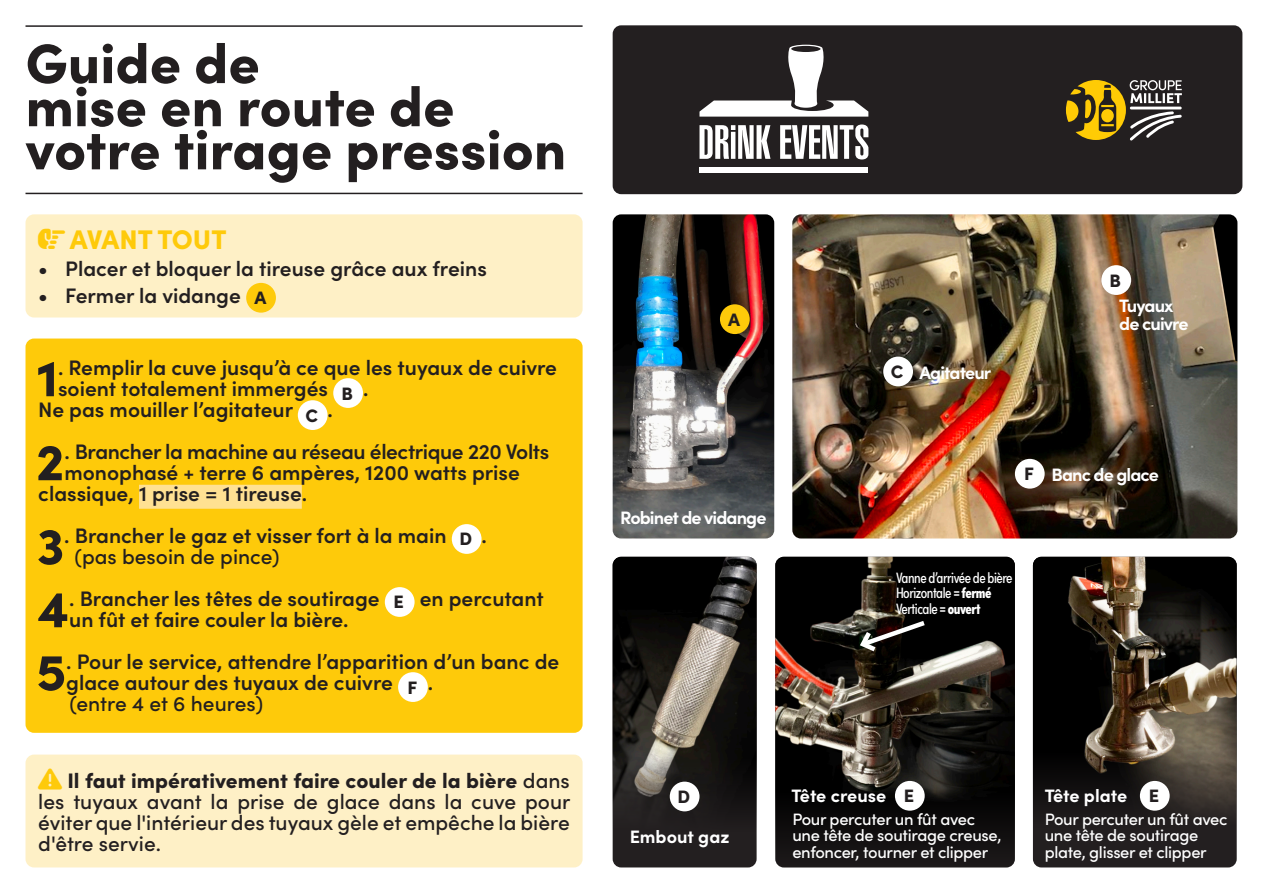
<style>
.page{position:relative;width:1263px;height:893px;background:#fff}
.page>*{position:absolute;margin:0;border:0;box-sizing:border-box;transform-origin:0 0}
.t1{font:900 55.65px/43px "Sofia Pro";color:#231f20}
.t2{font:900 51.45px "Sofia Pro";color:#231f20}
.t3{font:900 27px "Sofia Pro";color:#feca0a}
.t4{font:600 21px/21px "Sofia Pro";color:#231f20}
.t5{font:500 21px/21px "Sofia Pro";color:#231f20;text-align:justify}
.t6{font:600 21px "Sofia Pro";letter-spacing:-.02em;color:#231f20}
.t7{font:700 18px "Sofia Pro";letter-spacing:-.05em;color:#fff}
.t8{font:700 18px "Sofia Pro";letter-spacing:-.005em;color:#fff}
.t9{font:900 18px "Sofia Pro";color:#231f20}
.t10{font:700 18px "Sofia Pro";color:#fff}
.t11{font:500 16.5px/16.5px "Sofia Pro";letter-spacing:-.02em;color:#fff}
.t12{font:15px "Sofia Pro Condensed";letter-spacing:-.03em;color:#fff}
.s1{color:#feca0a}
.s2{font-weight:900}
</style>
<div class="page">
<div style="left:613px;top:25px;width:629px;height:169px;background:#231f20;border-radius:9px"></div>
<img style="left:792px;top:214px;width:445px;height:324px">
<div style="left:26px;top:339px;width:557px;height:394px;background:#feca0a;border-radius:9px"></div>
<div style="left:139px;top:485px;width:163px;height:24px;background:#ffe192"></div>
<div style="left:333px;top:378px;width:30px;height:30px;background:#fff;border-radius:50%"></div>
<div style="left:298px;top:400px;width:30px;height:30px;background:#fff;border-radius:50%"></div>
<div style="left:452px;top:524px;width:29px;height:30px;background:#fff;border-radius:50%"></div>
<div style="left:385px;top:587px;width:30px;height:30px;background:#fff;border-radius:50%"></div>
<div style="left:398px;top:672px;width:30px;height:30px;background:#fff;border-radius:50%"></div>
<div style="left:26px;top:214px;width:557px;height:103px;background:#fef0c6;border-radius:9px"></div>
<div style="left:246px;top:283px;width:30px;height:30px;background:#feca0a;border-radius:50%"></div>
<img style="left:613px;top:214px;width:161px;height:324px">
<div style="left:613px;top:557px;width:144px;height:310px;background:#231f20;border-radius:9px"></div>
<img style="left:613px;top:557px;width:144px;height:275px">
<div style="left:1101px;top:265px;width:30px;height:30px;background:#fff;border-radius:50%"></div>
<div style="left:720px;top:304px;width:30px;height:30px;background:#feca0a;border-radius:50%"></div>
<div style="left:670px;top:782px;width:29px;height:29px;background:#fff;border-radius:50%"></div>
<div style="left:883px;top:357px;width:30px;height:29px;background:#fff;border-radius:50%"></div>
<div style="left:1015px;top:459px;width:30px;height:30px;background:#fff;border-radius:50%"></div>
<img style="left:775px;top:557px;width:240px;height:310px">
<div style="left:1033px;top:557px;width:204px;height:310px;background:#231f20;border-radius:9px"></div>
<img style="left:1033px;top:557px;width:203px;height:257px">
<svg style="left:857px;top:617px;width:73px;height:38px;background:#322f2c"></svg>
<div style="left:895px;top:781px;width:30px;height:30px;background:#fff;border-radius:50%"></div>
<div style="left:1140px;top:781px;width:30px;height:30px;background:#fff;border-radius:50%"></div>
<svg style="left:699px;top:125px;width:71px;height:34px"></svg>
<svg style="left:780px;top:125px;width:88px;height:34px"></svg>
<div style="left:699px;top:167px;width:169px;height:5px;background:#fff"></div>
<svg style="left:699px;top:45px;width:169px;height:72px"></svg>
<div style="left:26px;top:755px;width:557px;height:112px;background:#fef0c6;border-radius:9px"></div>
<svg style="left:1066px;top:80px;width:116px;height:60px"></svg>
<hr style="left:1130px;top:107px;width:52px;height:2px;background:#fff">
<hr style="left:26px;top:25px;width:557px;height:2px;background:#231f20">
<hr style="left:26px;top:193px;width:557px;height:1px;background:#231f20">
<p class="t1" style="left:26px;top:37px;width:542px">Guide de<br>mise en route de votre tirage pression</p>
<p class="t3" style="left:38px;top:218px;width:190px">★★ AVANT TOUT</p>
<p class="t4" style="left:38px;top:257px;width:450px">• Placer et bloquer la tireuse grâce aux freins</p>
<p class="t4" style="left:38px;top:284px;width:204px">• Fermer la vidange</p>
<p class="t9" style="left:254px;top:284px;width:13px">A</p>
<p class="t2" style="left:37px;top:338px;width:23px">1</p>
<p class="t4" style="left:58px;top:356px;width:500px">. Remplir la cuve jusqu’à ce que les tuyaux de cuivre soient totalement immergés</p>
<p class="t9" style="left:341px;top:379px;width:13px">B</p>
<p class="t4" style="left:363px;top:377px;width:7px">.</p>
<p class="t4" style="left:38px;top:398px;width:256px">Ne pas mouiller l’agitateur</p>
<p class="t9" style="left:305px;top:401px;width:14px">C</p>
<p class="t4" style="left:328px;top:398px;width:7px">.</p>
<p class="t2" style="left:36px;top:422px;width:30px">2</p>
<p class="t6" style="left:64px;top:436px;width:486px">. Brancher la machine au réseau électrique 220 Volts</p>
<p class="t4" style="left:64px;top:461px;width:457px">monophasé + terre 6 ampères, 1200 watts prise</p>
<p class="t4" style="left:38px;top:482px;width:270px">classique, 1 prise = 1 tireuse.</p>
<p class="t2" style="left:37px;top:506px;width:29px">3</p>
<p class="t4" style="left:64px;top:524px;width:384px">. Brancher le gaz et visser fort à la main</p>
<p class="t9" style="left:459px;top:525px;width:14px">D</p>
<p class="t4" style="left:482px;top:524px;width:7px">.</p>
<p class="t5" style="left:75px;top:545px;width:206px">(pas besoin de pince)</p>
<p class="t2" style="left:38px;top:569px;width:33px">4</p>
<p class="t4" style="left:69px;top:587px;width:312px">. Brancher les têtes de soutirage</p>
<p class="t9" style="left:394px;top:588px;width:12px">E</p>
<p class="t4" style="left:420px;top:587px;width:126px">en percutant</p>
<p class="t4" style="left:69px;top:608px;width:281px">un fût et faire couler la bière.</p>
<p class="t2" style="left:36px;top:632px;width:31px">5</p>
<p class="t4" style="left:66px;top:650px;width:495px">. Pour le service, attendre l’apparition d’un banc de glace autour des tuyaux de cuivre</p>
<p class="t9" style="left:407px;top:673px;width:11px">F</p>
<p class="t4" style="left:428px;top:671px;width:7px">.</p>
<p class="t5" style="left:70px;top:692px;width:195px">(entre 4 et 6 heures)</p>
<p class="t5" style="left:38px;top:769px;width:534px"><span class="s1">⚠</span> <span class="s2">Il faut impérativement faire couler de la bière</span> dans les tuyaux avant la prise de glace dans la cuve pour éviter que l'intérieur des tuyaux gèle et empêche la bière d'être servie.</p>
<p class="t9" style="left:728px;top:305px;width:13px">A</p>
<p class="t7" style="left:620px;top:504px;width:148px">Robinet de vidange</p>
<p class="t9" style="left:891px;top:357px;width:14px">C</p>
<p class="t7" style="left:919px;top:359px;width:73px">Agitateur</p>
<p class="t9" style="left:1109px;top:266px;width:13px">B</p>
<p class="t7" style="left:1119px;top:292px;width:56px">Tuyaux</p>
<p class="t7" style="left:1119px;top:310px;width:71px">de cuivre</p>
<p class="t9" style="left:1024px;top:460px;width:11px">F</p>
<p class="t7" style="left:1051px;top:461px;width:109px">Banc de glace</p>
<p class="t12" style="left:896px;top:567px;width:118px">Vanne d’arrivée de bière</p>
<p class="t12" style="left:896px;top:582px;width:97px">Horizontale <span class="s2">= fermé</span></p>
<p class="t12" style="left:896px;top:598px;width:86px">Verticale <span class="s2">= ouvert</span></p>
<p class="t9" style="left:677px;top:782px;width:14px">D</p>
<p class="t10" style="left:630px;top:823px;width:101px">Embout gaz</p>
<p class="t8" style="left:791px;top:782px;width:96px">Tête creuse</p>
<p class="t8" style="left:1045px;top:782px;width:84px">Tête plate</p>
<p class="t9" style="left:904px;top:782px;width:12px">E</p>
<p class="t9" style="left:1149px;top:782px;width:12px">E</p>
<p class="t11" style="left:792px;top:810px;width:211px">Pour percuter un fût avec une tête de soutirage creuse, enfoncer, tourner et clipper</p>
<p class="t11" style="left:1045px;top:810px;width:184px">Pour percuter un fût avec une tête de soutirage plate, glisser et clipper</p>
</div>
